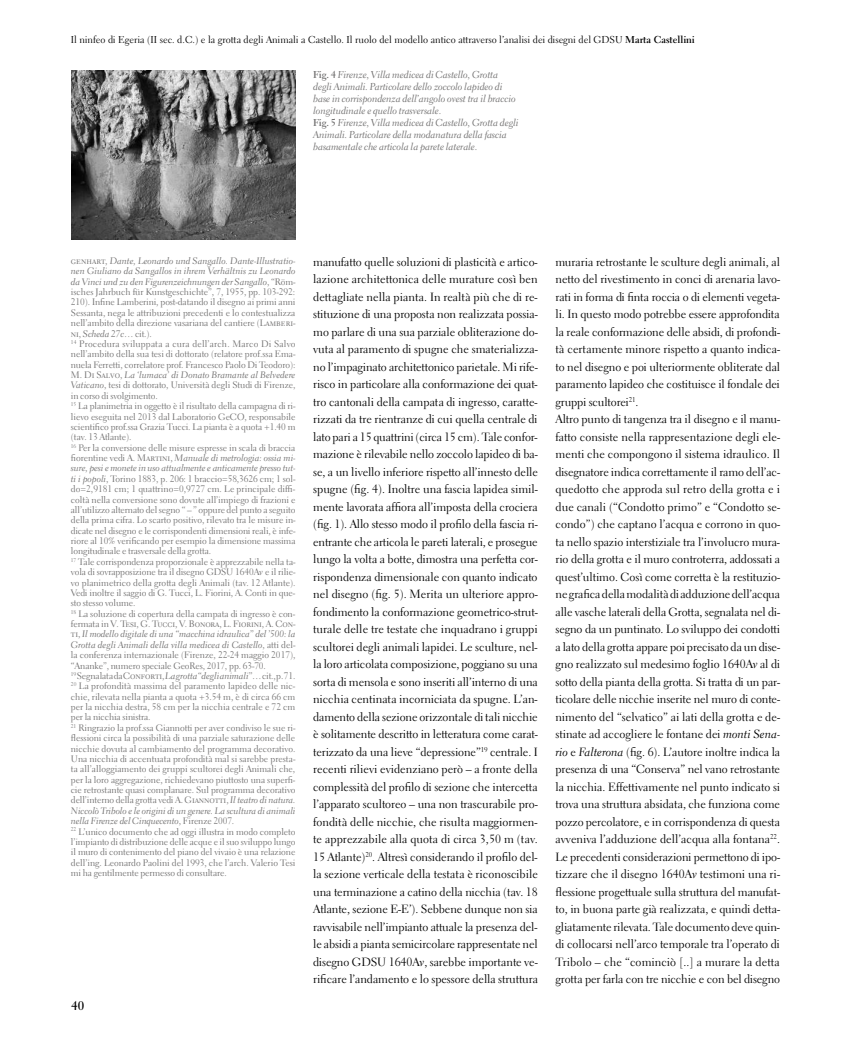
<style>
.page{position:relative;width:851px;height:1063px;background:#fff}
.page>*{position:absolute;margin:0;border:0;box-sizing:border-box;transform-origin:0 0}
.t1{font:700 12.5px "Electra LT Std";color:#000}
.t2{font:11.88px/17.5px "Electra LT Std";letter-spacing:-.005em;color:#000;text-align:justify}
.t3{font:10px/12px "Electra LT Std Cursive";letter-spacing:-.01em;color:#706f6f}
.t4{font:10px "Electra LT Std";color:#000}
.t5{font:9.38px/10.4px "Electra LT Std";letter-spacing:-.005em;color:#706f6f}
.t6{font:9.38px/10.4px "Electra LT Std Cursive";letter-spacing:-.01em;color:#706f6f}
.s1{font-weight:700}
.s2{font-family:"Electra LT Std";font-weight:700}
.s3{font-family:"Electra LT Std"}
.s4{font-family:"Electra LT Std Cursive"}
</style>
<div class="page">
<img style="left:71px;top:71px;width:224px;height:168px">
<p class="t4" style="left:71px;top:33px;width:625px">Il ninfeo di Egeria (II sec. d.C.) e la grotta degli Animali a Castello. Il ruolo del modello antico attraverso l’analisi dei disegni del GDSU <span class="s1">Marta Castellini</span></p>
<p class="t3" style="left:313px;top:69px;width:207px"><span class="s2">Fig. 4</span> Firenze, Villa medicea di Castello, Grotta degli Animali. Particolare dello zoccolo lapideo di base in corrispondenza dell’angolo ovest tra il braccio longitudinale e quello trasversale<span class="s3">.<br></span><span class="s2">Fig. 5</span> Firenze, Villa medicea di Castello, Grotta degli Animali. Particolare della modanatura della fascia basamentale che articola la parete laterale<span class="s3">.</span></p>
<p class="t6" style="left:71px;top:256px;width:226px;text-align:justify"><span class="s3">genhart,</span> Dante, Leonardo und Sangallo. Dante-Illustratio&shy;nen Giuliano da Sangallos in ihrem Verhältnis zu Leonardo da Vinci und zu den Figurenzeichnungen der Sangallo<span class="s3">, “Röm-</span></p>
<p class="t5" style="left:71px;top:287px;width:226px">isches Jahrbuch für Kunstgeschichte”, 7, 1955, pp. 103-292:<br>210). Infine Lamberini, post-datando il disegno ai primi anni Sessanta, nega le attribuzioni precedenti e lo contestualizza nell’ambito della direzione vasariana del cantiere (Lamberi&shy;ni, <span class="s4">Scheda 27c</span>… cit.).<br><sup>14</sup> Procedura sviluppata a cura dell’arch. Marco Di Salvo nell’ambito della sua tesi di dottorato (relatore prof.ssa Ema&shy;nuela Ferretti, correlatore prof. Francesco Paolo Di Teodoro):</p>
<p class="t6" style="left:71px;top:370px;width:226px"><span class="s3">M. Di Salvo,</span> La ‘lumaca’ di Donato Bramante al Belvedere</p>
<p class="t5" style="left:71px;top:380px;width:226px"><span class="s4">Vaticano</span>, tesi di dottorato, Università degli Studi di Firenze, in corso di svolgimento.<br><sup>15</sup> La planimetria in oggetto è il risultato della campagna di ri&shy;lievo eseguita nel 2013 dal Laboratorio GeCO, responsabile scientifico prof.ssa Grazia Tucci. La pianta è a quota +1.40 m (tav. 13 Atlante).<br><sup>16</sup> Per la conversione delle misure espresse in scala di braccia</p>
<p class="t6" style="left:71px;top:453px;width:226px"><span class="s3">fiorentine vedi A. Martini,</span> Manuale di metrologia: ossia mi&shy;sure, pesi e monete in uso attualmente e anticamente presso tut-</p>
<p class="t5" style="left:71px;top:473px;width:226px"><span class="s4">ti i popoli</span>, Torino 1883, p. 206: 1 braccio=58,3626 cm; 1 sol&shy;do=2,9181 cm; 1 quattrino=0,9727 cm. Le principale diffi&shy;coltà nella conversione sono dovute all’impiego di frazioni e all’utilizzo alternato del segno “ – ” oppure del punto a seguito della prima cifra. Lo scarto positivo, rilevato tra le misure in&shy;dicate nel disegno e le corrispondenti dimensioni reali, è infe&shy;riore al 10% verificando per esempio la dimensione massima longitudinale e trasversale della grotta.<br><sup>17</sup> Tale corrispondenza proporzionale è apprezzabile nella ta&shy;vola di sovrapposizione tra il disegno GDSU 1640A<span class="s4">v</span> e il rilie&shy;vo planimetrico della grotta degli Animali (tav. 12 Atlante).<br>Vedi inoltre il saggio di G. Tucci, L. Fiorini, A. Conti in que&shy;sto stesso volume.<br><sup>18</sup> La soluzione di copertura della campata di ingresso è con&shy;fermata in V. Tesi, G. Tucci, V. Bonora, L. Fiorini, A. Con-</p>
<p class="t6" style="left:71px;top:629px;width:226px"><span class="s3">ti,</span> Il modello digitale di una “macchina idraulica” del ’500: la<br>Grotta degli Animali della villa medicea di Castello<span class="s3">, atti del-</span></p>
<p class="t5" style="left:71px;top:650px;width:226px">la conferenza internazionale (Firenze, 22-24 maggio 2017), “Ananke”, numero speciale GeoRes, 2017<span class="s4">,</span> pp. 63-70.<br><sup>19</sup> Segnalata da Conforti, <span class="s4">La grotta “degli animali”</span>… cit., p. 71.<br><sup>20</sup> La profondità massima del paramento lapideo delle nic&shy;chie, rilevata nella pianta a quota +3.54 m, è di circa 66 cm per la nicchia destra, 58 cm per la nicchia centrale e 72 cm per la nicchia sinistra.<br><sup>21</sup> Ringrazio la prof.ssa Giannotti per aver condiviso le sue ri&shy;flessioni circa la possibilità di una parziale saturazione delle nicchie dovuta al cambiamento del programma decorativo.<br>Una nicchia di accentuata profondità mal si sarebbe presta&shy;ta all’alloggiamento dei gruppi scultorei degli Animali che, per la loro aggregazione, richiedevano piuttosto una superfi&shy;cie retrostante quasi complanare. Sul programma decorativo dell’interno della grotta vedi A. Giannotti, <span class="s4">Il teatro di natura.</span></p>
<p class="t6" style="left:71px;top:805px;width:226px">Niccolò Tribolo e le origini di un genere. La scultura di animali nella Firenze del Cinquecento<span class="s3">, Firenze 2007.</span></p>
<p class="t5" style="left:71px;top:826px;width:226px;text-align:justify"><sup>22</sup> L’unico documento che ad oggi illustra in modo completo l’impianto di distribuzione delle acque e il suo sviluppo lungo il muro di contenimento del piano del vivaio è una relazione dell’ing. Leonardo Paolini del 1993, che l’arch. Valerio Tesi mi ha gentilmente permesso di consultare.</p>
<p class="t1" style="left:71px;top:998px;width:14px">40</p>
<p class="t2" style="left:313px;top:253px;width:226px">manufatto quelle soluzioni di plasticità e artico&shy;lazione architettonica delle murature così ben dettagliate nella pianta. In realtà più che di re&shy;stituzione di una proposta non realizzata possia&shy;mo parlare di una sua parziale obliterazione do&shy;vuta al paramento di spugne che smaterializza&shy;no l’impaginato architettonico parietale. Mi rife&shy;risco in particolare alla conformazione dei quat&shy;tro cantonali della campata di ingresso, caratte&shy;rizzati da tre rientranze di cui quella centrale di lato pari a 15 quattrini (circa 15 cm). Tale confor&shy;mazione è rilevabile nello zoccolo lapideo di ba&shy;se, a un livello inferiore rispetto all’innesto delle spugne (fig. 4). Inoltre una fascia lapidea simil&shy;mente lavorata affiora all’imposta della crociera (fig. 1). Allo stesso modo il profilo della fascia ri&shy;entrante che articola le pareti laterali, e prosegue lungo la volta a botte, dimostra una perfetta cor&shy;rispondenza dimensionale con quanto indicato nel disegno (fig. 5). Merita un ulteriore appro&shy;fondimento la conformazione geometrico-strut&shy;turale delle tre testate che inquadrano i gruppi scultorei degli animali lapidei. Le sculture, nel&shy;la loro articolata composizione, poggiano su una sorta di mensola e sono inseriti all’interno di una nicchia centinata incorniciata da spugne. L’an&shy;damento della sezione orizzontale di tali nicchie è solitamente descritto in letteratura come carat&shy;terizzato da una lieve “depressione”<sup>19</sup> centrale. I recenti rilievi evidenziano però – a fronte della complessità del profilo di sezione che intercetta l’apparato scultoreo – una non trascurabile pro&shy;fondità delle nicchie, che risulta maggiormen&shy;te apprezzabile alla quota di circa 3,50 m (tav.<br>15 Atlante)<sup>20</sup>. Altresì considerando il profilo del&shy;la sezione verticale della testata è riconoscibile una terminazione a catino della nicchia (tav. 18<br>Atlante, sezione E-E’). Sebbene dunque non sia ravvisabile nell’impianto attuale la presenza del&shy;le absidi a pianta semicircolare rappresentate nel disegno GDSU 1640A<span class="s4">v</span>, sarebbe importante ve&shy;rificare l’andamento e lo spessore della struttura</p>
<p class="t2" style="left:555px;top:253px;width:226px;text-align:left">muraria retrostante le sculture degli animali, al netto del rivestimento in conci di arenaria lavo&shy;rati in forma di finta roccia o di elementi vegeta&shy;li. In questo modo potrebbe essere approfondita la reale conformazione delle absidi, di profondi&shy;tà certamente minore rispetto a quanto indica&shy;to nel disegno e poi ulteriormente obliterate dal paramento lapideo che costituisce il fondale dei gruppi scultorei<sup>21</sup>.<br>Altro punto di tangenza tra il disegno e il manu&shy;fatto consiste nella rappresentazione degli ele&shy;menti che compongono il sistema idraulico. Il disegnatore indica correttamente il ramo dell’ac&shy;quedotto che approda sul retro della grotta e i due canali (“Condotto primo” e “Condotto se&shy;condo”) che captano l’acqua e corrono in quo&shy;ta nello spazio interstiziale tra l’involucro mura&shy;rio della grotta e il muro controterra, addossati a quest’ultimo. Così come corretta è la restituzio&shy;ne grafica della modalità di adduzione dell’acqua alle vasche laterali della Grotta, segnalata nel di&shy;segno da un puntinato. Lo sviluppo dei condotti a lato della grotta appare poi precisato da un dise&shy;gno realizzato sul medesimo foglio 1640A<span class="s4">v</span> al di sotto della pianta della grotta. Si tratta di un par&shy;ticolare delle nicchie inserite nel muro di conte&shy;nimento del “selvatico” ai lati della grotta e de&shy;stinate ad accogliere le fontane dei <span class="s4">monti Sena&shy;rio</span> e <span class="s4">Falterona</span> (fig. 6). L’autore inoltre indica la presenza di una “Conserva” nel vano retrostante la nicchia. Effettivamente nel punto indicato si trova una struttura absidata, che funziona come pozzo percolatore, e in corrispondenza di questa avveniva l’adduzione dell’acqua alla fontana<sup>22</sup>.<br>Le precedenti considerazioni permettono di ipo&shy;tizzare che il disegno 1640A<span class="s4">v</span> testimoni una ri&shy;flessione progettuale sulla struttura del manufat&shy;to, in buona parte già realizzata, e quindi detta&shy;gliatamente rilevata. Tale documento deve quin&shy;di collocarsi nell’arco temporale tra l’operato di Tribolo – che “cominciò [..] a murare la detta grotta per farla con tre nicchie e con bel disegno</p>
</div>
